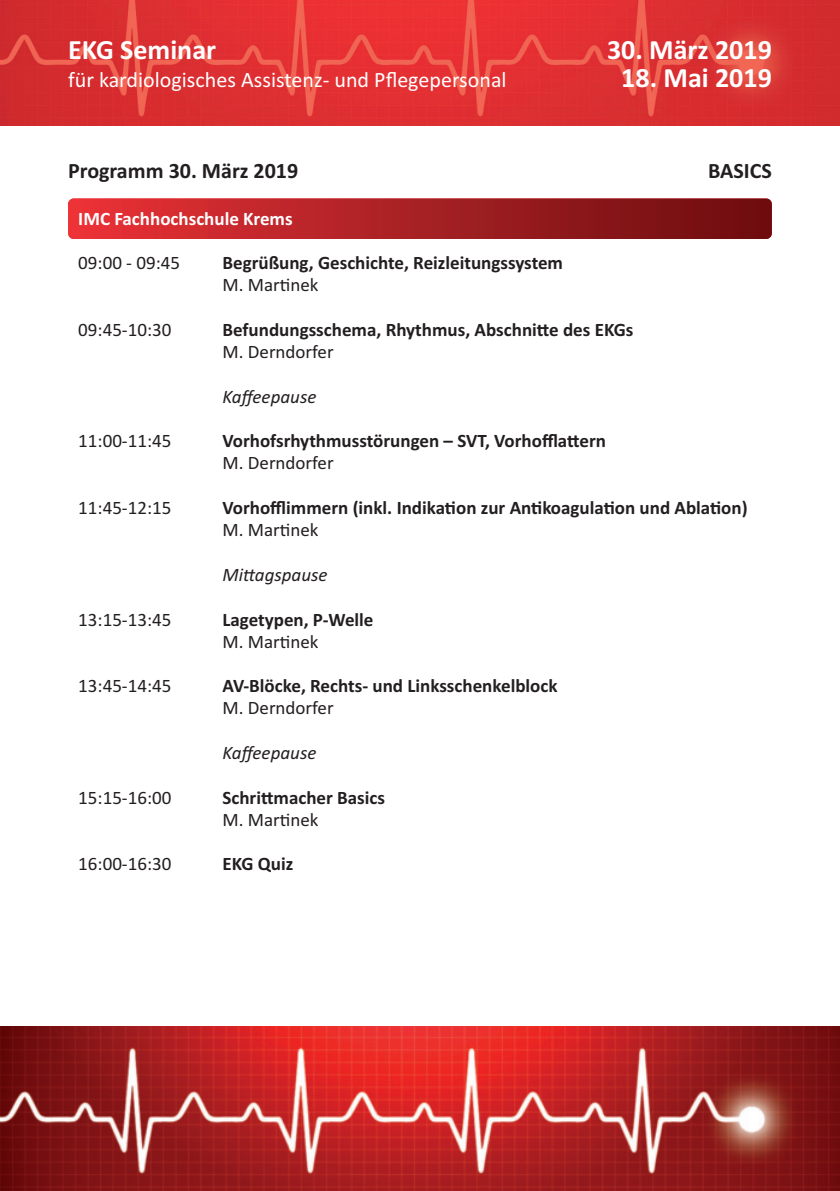
<style>
.page{position:relative;width:840px;height:1191px;background:#fff}
.page>*{position:absolute;margin:0;border:0;box-sizing:border-box;transform-origin:0 0}
.t1{font:700 28px "Calibri";color:#fff}
.t2{font:22px "Calibri";color:#fff}
.t3{font:700 22px "Calibri";color:#231f20}
.t4{font:700 19px "Calibri";color:#231f20}
.t5{font:19px "Calibri";color:#231f20}
.t6{font:italic 19px "Calibri";color:#231f20}
.t7{font:700 19px "Calibri";color:#fff}
</style>
<div class="page">
<img style="left:0;top:1026px;width:839px;height:165px">
<img style="left:0;top:0;width:839px;height:125px">
<div style="left:68px;top:198px;width:703px;height:41px;background:linear-gradient(to right,#e83238,#690d0e);border-radius:6px"></div>
<h1 class="t1" style="left:68px;top:40px;width:149px">EKG Seminar</h1>
<h1 class="t1" style="left:606px;top:40px;width:166px">30. März 2019</h1>
<p class="t2" style="left:68px;top:72px;width:440px">für kardiologisches Assistenz- und Pflegepersonal</p>
<h1 class="t1" style="left:621px;top:68px;width:152px">18. Mai 2019</h1>
<p class="t3" style="left:68px;top:163px;width:231px">Programm 30. März 2019</p>
<p class="t3" style="left:707px;top:163px;width:65px">BASICS</p>
<p class="t7" style="left:78px;top:212px;width:216px">IMC Fachhochschule Krems</p>
<p class="t5" style="left:78px;top:256px;width:103px">09:00 - 09:45</p>
<p class="t4" style="left:222px;top:256px;width:342px">Begrüßung, Geschichte, Reizleitungssystem</p>
<p class="t5" style="left:222px;top:278px;width:97px">M. Martinek</p>
<p class="t5" style="left:78px;top:323px;width:95px">09:45-10:30</p>
<p class="t4" style="left:222px;top:323px;width:412px">Befundungsschema, Rhythmus, Abschnitte des EKGs</p>
<p class="t5" style="left:222px;top:345px;width:113px">M. Derndorfer</p>
<p class="t6" style="left:222px;top:385px;width:95px">Kaffeepause</p>
<p class="t5" style="left:78px;top:434px;width:95px">11:00-11:45</p>
<p class="t4" style="left:222px;top:434px;width:385px">Vorhofsrhythmusstörungen – SVT, Vorhofflattern</p>
<p class="t5" style="left:222px;top:456px;width:113px">M. Derndorfer</p>
<p class="t5" style="left:78px;top:501px;width:95px">11:45-12:15</p>
<p class="t4" style="left:222px;top:501px;width:526px">Vorhofflimmern (inkl. Indikation zur Antikoagulation und Ablation)</p>
<p class="t5" style="left:222px;top:523px;width:97px">M. Martinek</p>
<p class="t6" style="left:222px;top:563px;width:107px">Mittagspause</p>
<p class="t5" style="left:78px;top:612px;width:95px">13:15-13:45</p>
<p class="t4" style="left:222px;top:612px;width:152px">Lagetypen, P‐Welle</p>
<p class="t5" style="left:222px;top:634px;width:97px">M. Martinek</p>
<p class="t5" style="left:78px;top:679px;width:95px">13:45-14:45</p>
<p class="t4" style="left:222px;top:679px;width:336px">AV‐Blöcke, Rechts‐ und Linksschenkelblock</p>
<p class="t5" style="left:222px;top:701px;width:113px">M. Derndorfer</p>
<p class="t6" style="left:222px;top:741px;width:95px">Kaffeepause</p>
<p class="t5" style="left:78px;top:790px;width:95px">15:15-16:00</p>
<p class="t4" style="left:222px;top:790px;width:164px">Schrittmacher Basics</p>
<p class="t5" style="left:222px;top:812px;width:97px">M. Martinek</p>
<p class="t5" style="left:78px;top:857px;width:95px">16:00-16:30</p>
<p class="t4" style="left:222px;top:857px;width:72px">EKG Quiz</p>
</div>
